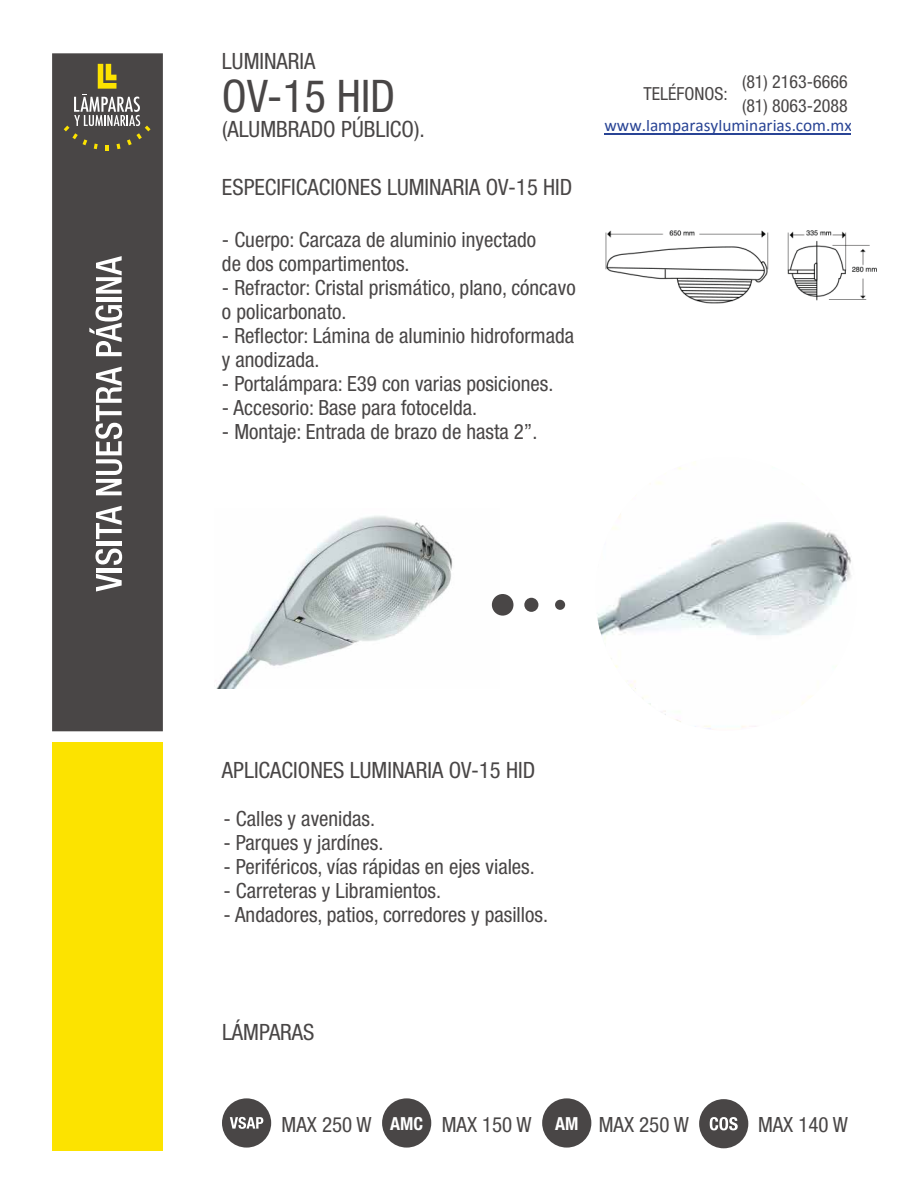
<style>
.page{position:relative;width:918px;height:1188px;background:#fff}
.page>*{position:absolute;margin:0;border:0;box-sizing:border-box;transform-origin:0 0}
.t1{font:condensed 45px "Helvetica Neue LT Pro";color:#494646}
.t2{font:condensed 22.5px "Helvetica Neue LT Pro";color:#494646}
.t3{font:condensed 21px/24px "Helvetica Neue LT Pro";color:#494646}
.t4{font:condensed 18px/24px "Helvetica Neue LT Pro";color:#494646}
.t5{font:17.4px "Calibri";color:#294495}
.s1{font-weight:700;font-size:18px;color:#fff}
</style>
<div class="page">
<img style="left:216px;top:516px;width:283px;height:172px">
<div style="left:222px;top:1098px;width:49px;height:50px;background:#494646;border-radius:50%"></div>
<svg style="left:230px;top:1117px;width:33px;height:12px"></svg>
<div style="left:382px;top:1098px;width:49px;height:50px;background:#494646;border-radius:50%"></div>
<div style="left:542px;top:1098px;width:49px;height:50px;background:#494646;border-radius:50%"></div>
<div style="left:699px;top:1099px;width:49px;height:49px;background:#494646;border-radius:50%"></div>
<svg style="left:710px;top:1117px;width:28px;height:13px"></svg>
<div style="left:492px;top:594px;width:21px;height:22px;background:#494646;border-radius:50%"></div>
<div style="left:524px;top:598px;width:14px;height:14px;background:#494646;border-radius:50%"></div>
<div style="left:555px;top:600px;width:10px;height:10px;background:#494646;border-radius:50%"></div>
<img style="left:605px;top:230px;width:272px;height:74px">
<img style="left:597px;top:467px;width:254px;height:262px">
<div style="left:52px;top:53px;width:111px;height:678px;background:#494646"></div>
<div style="left:52px;top:742px;width:111px;height:409px;background:#fce300"></div>
<svg style="left:96px;top:574px;width:26px;height:18px"></svg>
<hr style="left:96px;top:568px;width:26px;height:4px;background:#fff">
<svg style="left:95px;top:549px;width:27px;height:16px"></svg>
<hr style="left:96px;top:541px;width:26px;height:4px;background:#fff">
<svg style="left:96px;top:506px;width:26px;height:33px"></svg>
<svg style="left:95px;top:367px;width:27px;height:128px"></svg>
<svg style="left:89px;top:305px;width:33px;height:51px"></svg>
<hr style="left:96px;top:298px;width:26px;height:4px;background:#fff">
<svg style="left:96px;top:256px;width:26px;height:38px"></svg>
<svg style="left:64px;top:95px;width:87px;height:56px"></svg>
<svg style="left:98px;top:64px;width:19px;height:25px"></svg>
<hr style="left:604px;top:133px;width:246px;height:1px;background:#294495">
<p class="t2" style="left:222px;top:48px;width:95px">LUMINARIA</p>
<h1 class="t1" style="left:222px;top:70px;width:175px">OV-15 HID</h1>
<p class="t2" style="left:222px;top:116px;width:204px">(ALUMBRADO PÚBLICO).</p>
<p class="t2" style="left:222px;top:174px;width:352px">ESPECIFICACIONES LUMINARIA OV-15 HID</p>
<p class="t3" style="left:222px;top:228px;width:316px">- Cuerpo: Carcaza de aluminio inyectado de dos compartimentos.</p>
<p class="t3" style="left:222px;top:276px;width:355px">- Refractor: Cristal prismático, plano, cóncavo o policarbonato.</p>
<p class="t3" style="left:222px;top:324px;width:354px">- Reflector: Lámina de aluminio hidroformada y anodizada.</p>
<p class="t3" style="left:222px;top:372px;width:333px">- Portalámpara: E39 con varias posiciones.</p>
<p class="t3" style="left:222px;top:396px;width:257px">- Accesorio: Base para fotocelda.</p>
<p class="t3" style="left:222px;top:420px;width:317px">- Montaje: Entrada de brazo de hasta 2”.</p>
<p class="t4" style="left:742px;top:70px;width:107px">(81) 2163-6666 (81) 8063-2088</p>
<p class="t4" style="left:644px;top:82px;width:86px">TELÉFONOS:</p>
<p class="t5" style="left:604px;top:113px;width:249px">www.lamparasyluminarias.com.mx</p>
<p class="t2" style="left:222px;top:758px;width:315px">APLICACIONES LUMINARIA OV-15 HID</p>
<p class="t3" style="left:223px;top:807px;width:153px">- Calles y avenidas.</p>
<p class="t3" style="left:223px;top:831px;width:162px">- Parques y jardínes.</p>
<p class="t3" style="left:223px;top:855px;width:313px">- Periféricos, vías rápidas en ejes viales.</p>
<p class="t3" style="left:223px;top:879px;width:219px">- Carreteras y Libramientos.</p>
<p class="t3" style="left:223px;top:903px;width:326px">- Andadores, patios, corredores y pasillos.</p>
<p class="t2" style="left:222px;top:1019px;width:94px">LÁMPARAS</p>
<p class="t3" style="left:282px;top:1112px;width:409px">MAX 250 W <span class="s1">AMC</span> MAX 150 W <span class="s1">AM</span> MAX 250 W</p>
<p class="t3" style="left:758px;top:1112px;width:92px">MAX 140 W</p>
</div>
